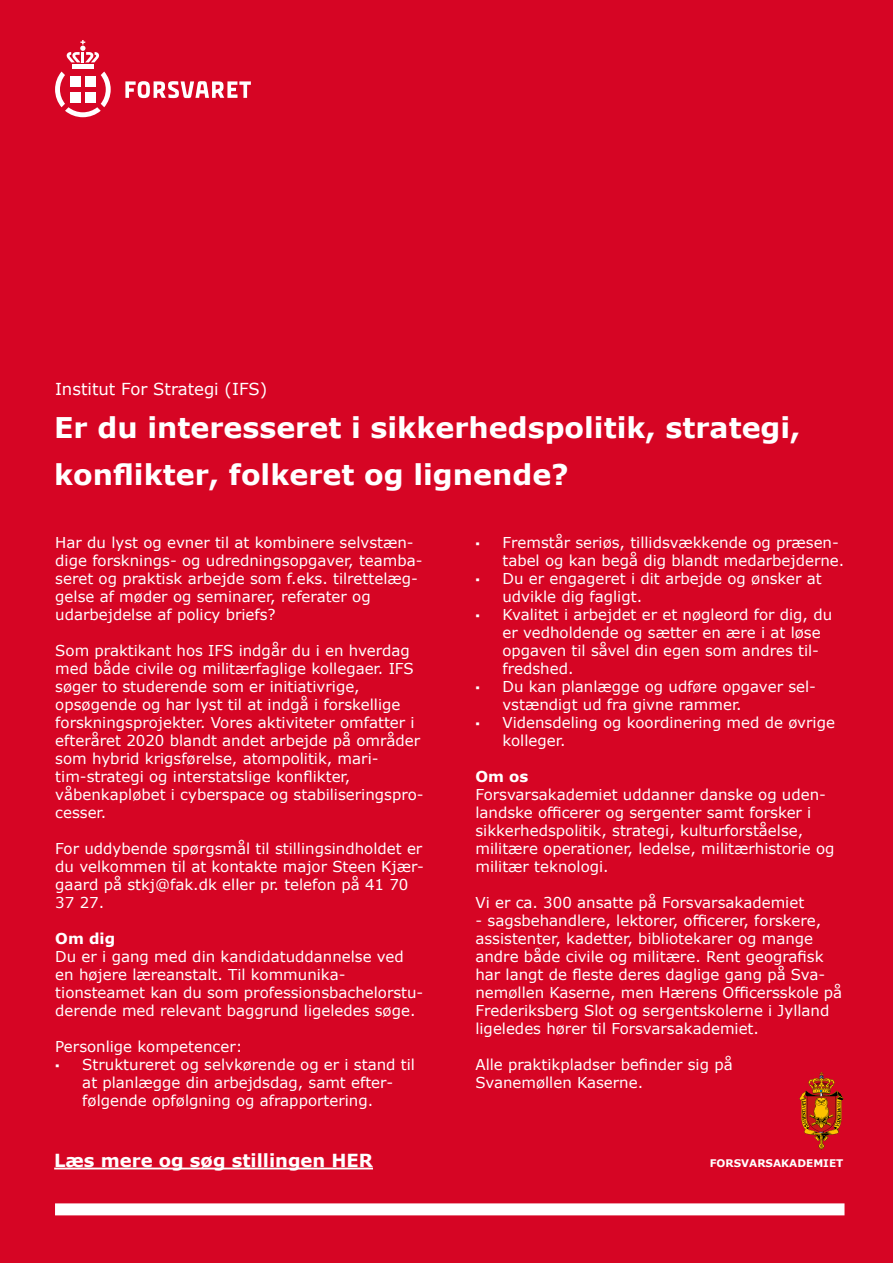
<style>
.page{position:relative;width:893px;height:1263px;background:#d60524}
.page>*{position:absolute;margin:0;border:0;box-sizing:border-box;transform-origin:0 0}
.t1{font:700 28.5px/46.5px "Verdana";color:#fff}
.t2{font:700 18px "Verdana";color:#fff}
.t3{font:16.5px "Verdana";color:#fff}
.t4{font:15px/18px "Verdana";color:#fff}
.t5{font:700 15px "Verdana";color:#fff}
.t6{font:700 10.5px "Verdana";color:#fff}
.s1{font-size:12.75px}
</style>
<div class="page">
<hr style="left:54px;top:1167px;width:319px;height:2px;background:#fff">
<div style="left:55px;top:1203px;width:789px;height:12px;background:#fff"></div>
<svg style="left:125px;top:81px;width:126px;height:17px"></svg>
<svg style="left:55px;top:72px;width:56px;height:45px"></svg>
<div style="left:85px;top:92px;width:11px;height:10px;background:#fff"></div>
<div style="left:70px;top:92px;width:10px;height:10px;background:#fff"></div>
<div style="left:85px;top:76px;width:11px;height:11px;background:#fff"></div>
<div style="left:70px;top:76px;width:10px;height:11px;background:#fff"></div>
<div style="left:72px;top:64px;width:22px;height:5px;background:#fff"></div>
<svg style="left:67px;top:40px;width:32px;height:22px"></svg>
<svg style="left:799px;top:1072px;width:44px;height:77px"></svg>
<p class="t3" style="left:55px;top:378px;width:214px">Institut For Strategi (IFS)</p>
<h1 class="t1" style="left:54px;top:404px;width:748px">Er du interesseret i sikkerhedspolitik, strategi, konflikter, folkeret og lignende?</h1>
<p class="t4" style="left:55px;top:533px;width:369px">Har du lyst og evner til at kombinere selvstæn&shy;dige forsknings- og udredningsopgaver, teamba&shy;seret og praktisk arbejde som f.eks. tilrettelæg&shy;gelse af møder og seminarer, referater og udarbejdelse af policy briefs?</p>
<p class="t4" style="left:55px;top:641px;width:370px">Som praktikant hos IFS indgår du i en hverdag med både civile og militærfaglige kollegaer. IFS søger to studerende som er initiativrige, opsøgende og har lyst til at indgå i forskellige forskningsprojekter. Vores aktiviteter omfatter i efteråret 2020 blandt andet arbejde på områder som hybrid krigsførelse, atompolitik, mari&shy;tim-strategi og interstatslige konflikter, våbenkapløbet i cyberspace og stabiliseringspro&shy;cesser.</p>
<p class="t4" style="left:55px;top:839px;width:370px">For uddybende spørgsmål til stillingsindholdet er du velkommen til at kontakte major Steen Kjær&shy;gaard på stkj@fak.dk eller pr. telefon på 41 70<br>37 27.</p>
<p class="t5" style="left:55px;top:928px;width:61px">Om dig</p>
<p class="t4" style="left:55px;top:947px;width:370px">Du er i gang med din kandidatuddannelse ved en højere læreanstalt. Til kommunika&shy;tionsteamet kan du som professionsbachelorstu&shy;derende med relevant baggrund ligeledes søge.</p>
<p class="t4" style="left:55px;top:1037px;width:189px">Personlige kompetencer:</p>
<p class="t4" style="left:82px;top:1055px;width:334px;text-indent:-27px"><span class="s1">▪</span> Struktureret og selvkørende og er i stand til at planlægge din arbejdsdag, samt efter&shy;følgende opfølgning og afrapportering.</p>
<p class="t2" style="left:54px;top:1148px;width:320px">Læs mere og søg stillingen HER</p>
<p class="t4" style="left:502px;top:533px;width:343px;text-indent:-27px"><span class="s1">▪</span> Fremstår seriøs, tillidsvækkende og præsen&shy;tabel og kan begå dig blandt medarbejderne.</p>
<p class="t4" style="left:502px;top:569px;width:321px;text-indent:-27px"><span class="s1">▪</span> Du er engageret i dit arbejde og ønsker at udvikle dig fagligt.</p>
<p class="t4" style="left:502px;top:605px;width:331px;text-indent:-27px"><span class="s1">▪</span> Kvalitet i arbejdet er et nøgleord for dig, du er vedholdende og sætter en ære i at løse opgaven til såvel din egen som andres til&shy;fredshed.</p>
<p class="t4" style="left:502px;top:677px;width:315px;text-indent:-27px"><span class="s1">▪</span> Du kan planlægge og udføre opgaver sel&shy;vstændigt ud fra givne rammer.</p>
<p class="t4" style="left:502px;top:713px;width:334px;text-indent:-27px"><span class="s1">▪</span> Vidensdeling og koordinering med de øvrige kolleger.</p>
<p class="t5" style="left:475px;top:766px;width:54px">Om os</p>
<p class="t4" style="left:475px;top:785px;width:361px">Forsvarsakademiet uddanner danske og uden&shy;landske officerer og sergenter samt forsker i sikkerhedspolitik, strategi, kulturforståelse, militære operationer, ledelse, militærhistorie og militær teknologi.</p>
<p class="t4" style="left:475px;top:893px;width:330px">Vi er ca. 300 ansatte på Forsvarsakademiet</p>
<p class="t4" style="left:475px;top:911px;width:368px">- sagsbehandlere, lektorer, officerer, forskere, assistenter, kadetter, bibliotekarer og mange andre både civile og militære. Rent geografisk har langt de fleste deres daglige gang på Sva&shy;nemøllen Kaserne, men Hærens Officersskole på Frederiksberg Slot og sergentskolerne i Jylland ligeledes hører til Forsvarsakademiet.</p>
<p class="t4" style="left:475px;top:1055px;width:259px">Alle praktikpladser befinder sig på<br>Svanemøllen Kaserne.</p>
<p class="t6" style="left:710px;top:1156px;width:135px">FORSVARSAKADEMIET</p>
</div>
